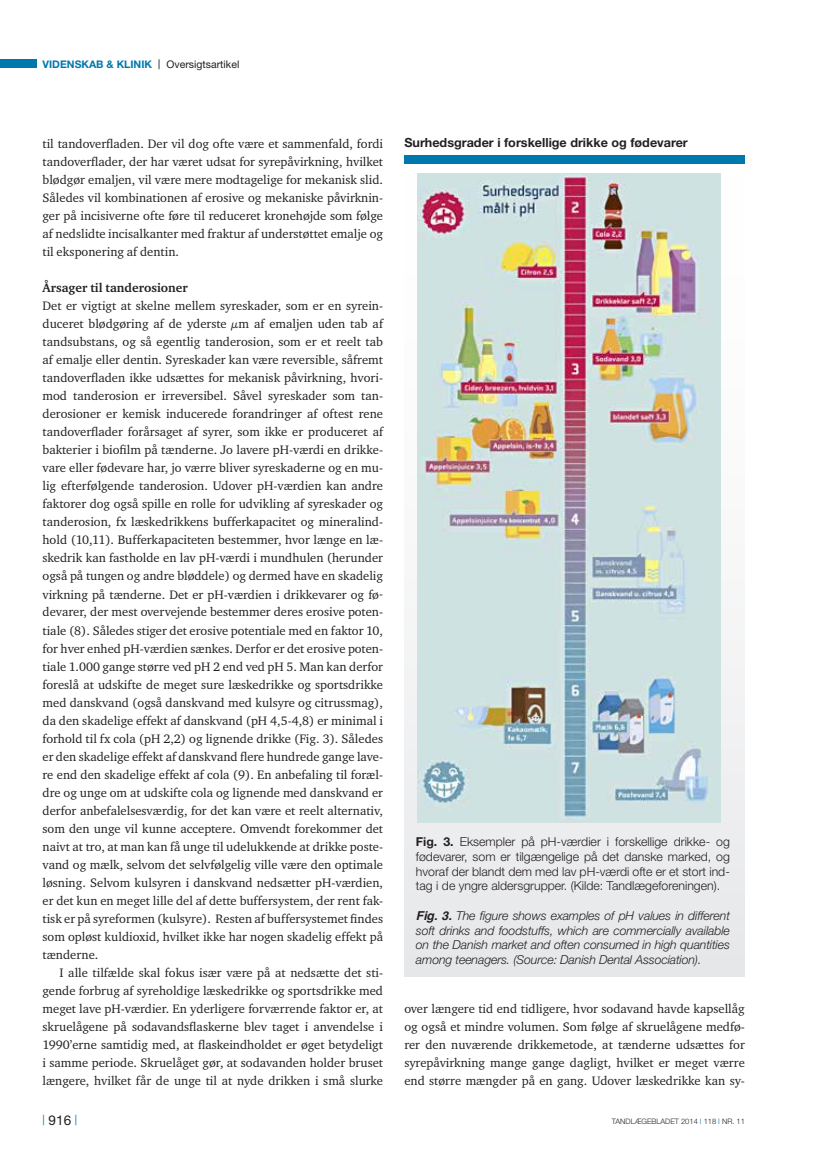
<style>
.page{position:relative;width:830px;height:1157px;background:#fff}
.page>*{position:absolute;margin:0;border:0;box-sizing:border-box;transform-origin:0 0}
.t1{font:13.5px "Helvetica Neue";color:#231f20}
.t2{font:12.6px/18px "Charter ITC";color:#231f20;text-align:justify}
.t3{font:700 12.6px "Helvetica Neue";color:#231f20}
.t4{font:700 12.6px "Charter ITC";color:#231f20}
.t5{font:italic 300 12.3px/14.7px "Helvetica Neue";letter-spacing:-.01em;color:#231f20;text-align:justify}
.t6{font:300 12.3px/14.7px "Helvetica Neue";color:#231f20;text-align:justify}
.t7{font:700 10.5px "Helvetica Neue";color:#0078ae}
.t8{font:300 7.5px "Helvetica Neue";color:#231f20}
.s1{font-family:"Arial";font-weight:400;color:#231f20}
.s2{font-weight:400;color:#231f20}
.s3{font-weight:700}
.s4{font-family:"Helvetica";font-weight:700}
.s5{font-weight:400;color:#0078ae}
</style>
<div class="page">
<div style="left:404px;top:164px;width:340px;height:812px;background:linear-gradient(to bottom,#fff,#e8e9eb)"></div>
<div style="left:404px;top:156px;width:340px;height:8px;background:#0078ae"></div>
<img style="left:417px;top:173px;width:303px;height:649px">
<div style="left:0;top:60px;width:37px;height:8px;background:#0078ae"></div>
<p class="t7" style="left:43px;top:58px;width:198px">videnskab &amp; klinik <span class="s1">|</span> <span class="s2">Oversigtsartikel</span></p>
<p class="t2" style="left:43px;top:135px;width:342px">til tandoverfladen. Der vil dog ofte være et sammenfald, fordi tandoverflader, der har været udsat for syrepåvirkning, hvilket blødgør emaljen, vil være mere modtagelige for mekanisk slid.<br>Således vil kombinationen af erosive og mekaniske påvirknin&shy;ger på incisiverne ofte føre til reduceret kronehøjde som følge af nedslidte incisalkanter med fraktur af understøttet emalje og til eksponering af dentin.</p>
<p class="t4" style="left:43px;top:280px;width:147px">Årsager til tanderosioner</p>
<p class="t2" style="left:43px;top:297px;width:342px">Det er vigtigt at skelne mellem syreskader, som er en syrein&shy;duceret blødgøring af de yderste µm af emaljen uden tab af tandsubstans, og så egentlig tanderosion, som er et reelt tab af emalje eller dentin. Syreskader kan være reversible, såfremt tandoverfladen ikke udsættes for mekanisk påvirkning, hvori&shy;mod tanderosion er irreversibel. Såvel syreskader som tan&shy;derosioner er kemisk inducerede forandringer af oftest rene tandoverflader forårsaget af syrer, som ikke er produceret af bakterier i biofilm på tænderne. Jo lavere pH-værdi en drikke&shy;vare eller fødevare har, jo værre bliver syreskaderne og en mu&shy;lig efterfølgende tanderosion. Udover pH-værdien kan andre faktorer dog også spille en rolle for udvikling af syreskader og tanderosion, fx læskedrikkens bufferkapacitet og mineralind&shy;hold (10,11). Bufferkapaciteten bestemmer, hvor længe en læ&shy;skedrik kan fastholde en lav pH-værdi i mundhulen (herunder også på tungen og andre bløddele) og dermed have en skadelig virkning på tænderne. Det er pH-værdien i drikkevarer og fø&shy;devarer, der mest overvejende bestemmer deres erosive poten&shy;tiale (8). Således stiger det erosive potentiale med en faktor 10, for hver enhed pH-værdien sænkes. Derfor er det erosive poten&shy;tiale 1.000 gange større ved pH 2 end ved pH 5. Man kan derfor foreslå at udskifte de meget sure læskedrikke og sportsdrikke med danskvand (også danskvand med kulsyre og citrussmag), da den skadelige effekt af danskvand (pH 4,5-4,8) er minimal i forhold til fx cola (pH 2,2) og lignende drikke (Fig. 3). Således er den skadelige effekt af danskvand flere hundrede gange lave&shy;re end den skadelige effekt af cola (9). En anbefaling til foræl&shy;dre og unge om at udskifte cola og lignende med danskvand er derfor anbefalelsesværdig, for det kan være et reelt alternativ, som den unge vil kunne acceptere. Omvendt forekommer det naivt at tro, at man kan få unge til udelukkende at drikke poste&shy;vand og mælk, selvom det selvfølgelig ville være den optimale løsning. Selvom kulsyren i danskvand nedsætter pH-værdien, er det kun en meget lille del af dette buffersystem, der rent fak&shy;tisk er på syreformen (kulsyre). Resten af buffersystemet findes som opløst kuldioxid, hvilket ikke har nogen skadelig effekt på tænderne.</p>
<p class="t2" style="left:43px;top:963px;width:342px;text-indent:17px">I alle tilfælde skal fokus især være på at nedsætte det sti&shy;gende forbrug af syreholdige læskedrikke og sportsdrikke med meget lave pH-værdier. En yderligere forværrende faktor er, at skruelågene på sodavandsflaskerne blev taget i anvendelse i 1990’erne samtidig med, at flaskeindholdet er øget betydeligt i samme periode. Skruelåget gør, at sodavanden holder bruset længere, hvilket får de unge til at nyde drikken i små slurke</p>
<p class="t3" style="left:404px;top:135px;width:285px">Surhedsgrader i forskellige drikke og fødevarer</p>
<p class="t6" style="left:416px;top:834px;width:315px"><span class="s3">Fig. 3.</span> Eksempler på pH-værdier i forskellige drikke- og fødevarer, som er tilgængelige på det danske marked, og hvoraf der blandt dem med lav pH-værdi ofte er et stort ind&shy;tag i de yngre aldersgrupper. (Kilde: Tandlægeforeningen).</p>
<p class="t5" style="left:416px;top:908px;width:315px"><span class="s4">Fig. 3.</span> The figure shows examples of pH values in different soft drinks and foodstuffs, which are commercially available on the Danish market and often consumed in high quantities among teenagers. (Source: Danish Dental Association).</p>
<p class="t2" style="left:404px;top:999px;width:342px">over længere tid end tidligere, hvor sodavand havde kapsellåg og også et mindre volumen. Som følge af skruelågene medfø&shy;rer den nuværende drikkemetode, at tænderne udsættes for syrepåvirkning mange gange dagligt, hvilket er meget værre end større mængder på en gang. Udover læskedrikke kan sy-</p>
<p class="t1" style="left:43px;top:1112px;width:36px"><sup>|</sup> 916 <sup>|</sup></p>
<p class="t8" style="left:611px;top:1116px;width:134px">tandlægebladet 2014 <span class="s5">|</span> 118 <span class="s5">|</span> nr. 11</p>
</div>
